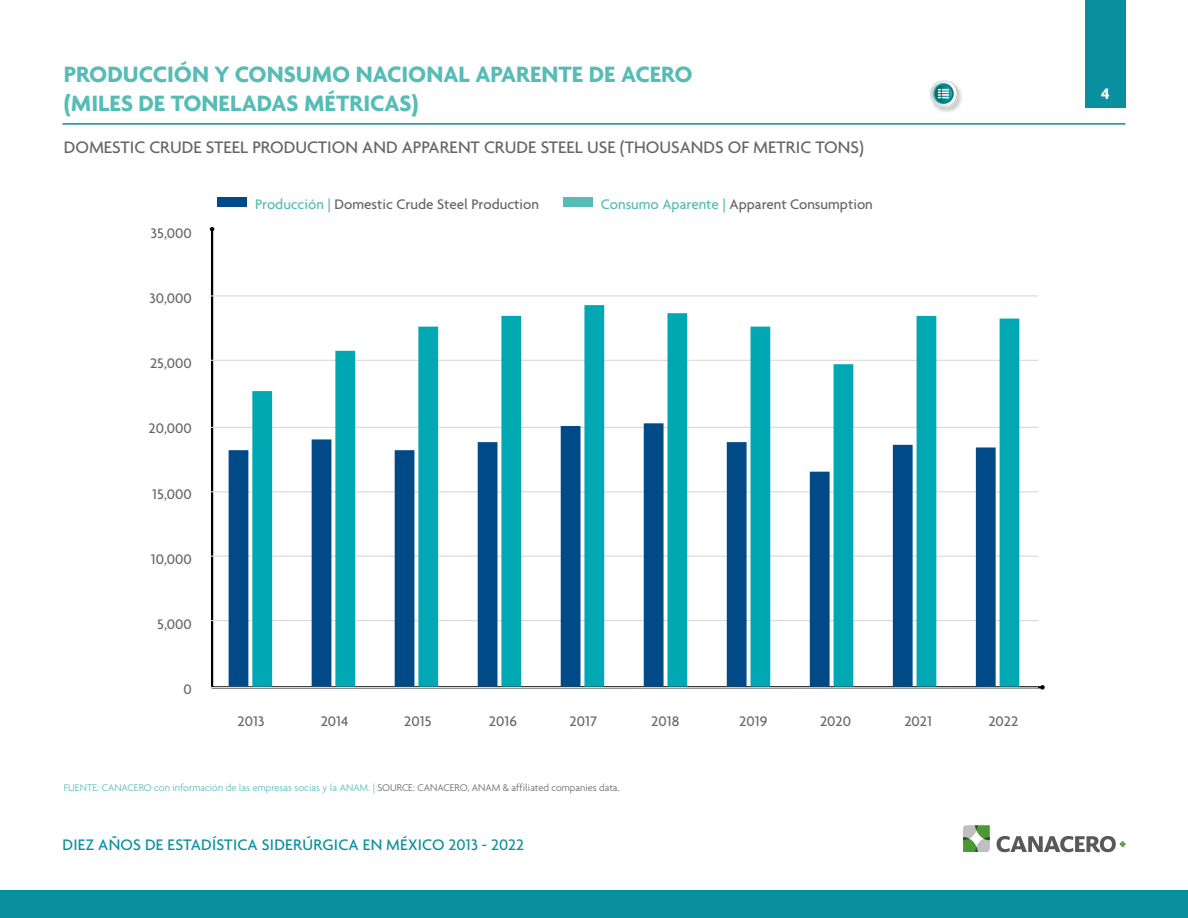
<style>
.page{position:relative;width:1188px;height:918px;background:#fff}
.page>*{position:absolute;margin:0;border:0;box-sizing:border-box;transform-origin:0 0}
.t1{font:700 24px/28.8px "Agenda";color:#56bcb5}
.t2{font:500 18px "Agenda";color:#666}
.t3{font:500 16.5px "Agenda";letter-spacing:.015em;color:#0a8f9e}
.t4{font:700 16.5px "Agenda";color:#fff}
.t5{font:500 15px "Agenda";color:#666}
.t6{font:300 10.5px "Agenda";color:#56bcb5}
.s1{color:#56bcb5}
.s2{color:#666}
</style>
<div class="page">
<div style="left:1085px;top:0;width:40px;height:108px;background:#0a8f9e"></div>
<hr style="left:63px;top:123px;width:1062px;height:2px;background:#0a8f9e">
<svg style="left:963px;top:825px;width:27px;height:27px"></svg>
<svg style="left:997px;top:836px;width:129px;height:17px"></svg>
<div style="left:0;top:891px;width:1188px;height:27px;background:#0a8f9e"></div>
<div style="left:929px;top:80px;width:35px;height:34px;background:#000;opacity:.3"></div>
<svg style="left:929px;top:80px;width:28px;height:28px"></svg>
<div style="left:217px;top:198px;width:30px;height:9px;background:#004a87"></div>
<div style="left:563px;top:198px;width:30px;height:9px;background:#56bcb5"></div>
<svg style="left:210px;top:228px;width:830px;height:461px"></svg>
<svg style="left:210px;top:227px;width:4px;height:4px"></svg>
<svg style="left:1040px;top:685px;width:5px;height:5px"></svg>
<hr style="left:210px;top:295px;width:828px;height:1px;background:#d9d9d9">
<hr style="left:210px;top:360px;width:828px;height:1px;background:#d9d9d9">
<hr style="left:210px;top:427px;width:828px;height:1px;background:#d9d9d9">
<hr style="left:210px;top:491px;width:828px;height:1px;background:#d9d9d9">
<hr style="left:210px;top:556px;width:828px;height:1px;background:#d9d9d9">
<hr style="left:210px;top:620px;width:828px;height:1px;background:#d9d9d9">
<svg style="left:229px;top:423px;width:23px;height:264px;fill:#004a87"></svg>
<svg style="left:252px;top:305px;width:767px;height:382px"></svg>
<hr style="left:210px;top:687px;width:828px;height:1px;background:#d9d9d9">
<h1 class="t1" style="left:64px;top:60px;width:630px">PRODUCCIÓN Y CONSUMO NACIONAL APARENTE DE ACERO (MILES DE TONELADAS MÉTRICAS)</h1>
<p class="t2" style="left:64px;top:137px;width:802px">DOMESTIC CRUDE STEEL PRODUCTION AND APPARENT CRUDE STEEL USE (THOUSANDS OF METRIC TONS)</p>
<p class="t5" style="left:151px;top:224px;width:42px">35,000</p>
<p class="t5" style="left:149px;top:289px;width:44px">30,000</p>
<p class="t5" style="left:150px;top:354px;width:43px">25,000</p>
<p class="t5" style="left:148px;top:419px;width:45px">20,000</p>
<p class="t5" style="left:152px;top:485px;width:41px">15,000</p>
<p class="t5" style="left:151px;top:550px;width:43px">10,000</p>
<p class="t5" style="left:157px;top:615px;width:36px">5,000</p>
<p class="t5" style="left:184px;top:680px;width:10px">0</p>
<p class="t5" style="left:255px;top:195px;width:285px"><span class="s1">Producción |</span> Domestic Crude Steel Production</p>
<p class="t5" style="left:601px;top:195px;width:273px"><span class="s1">Consumo Aparente |</span> Apparent Consumption</p>
<p class="t5" style="left:238px;top:712px;width:28px">2013</p>
<p class="t5" style="left:321px;top:712px;width:29px">2014</p>
<p class="t5" style="left:404px;top:712px;width:29px">2015</p>
<p class="t5" style="left:489px;top:712px;width:30px">2016</p>
<p class="t5" style="left:570px;top:712px;width:29px">2017</p>
<p class="t5" style="left:651px;top:712px;width:30px">2018</p>
<p class="t5" style="left:739px;top:712px;width:30px">2019</p>
<p class="t5" style="left:820px;top:712px;width:33px">2020</p>
<p class="t5" style="left:904px;top:712px;width:29px">2021</p>
<p class="t5" style="left:988px;top:712px;width:31px">2022</p>
<p class="t6" style="left:64px;top:781px;width:557px">FUENTE: CANACERO con información de las empresas socias y la ANAM. | <span class="s2">SOURCE: CANACERO, ANAM &amp; affiliated companies data.</span></p>
<p class="t3" style="left:63px;top:835px;width:463px">DIEZ AÑOS DE ESTADÍSTICA SIDERÚRGICA EN MÉXICO 2013 - 2022</p>
<p class="t4" style="left:1101px;top:83px;width:10px">4</p>
</div>
